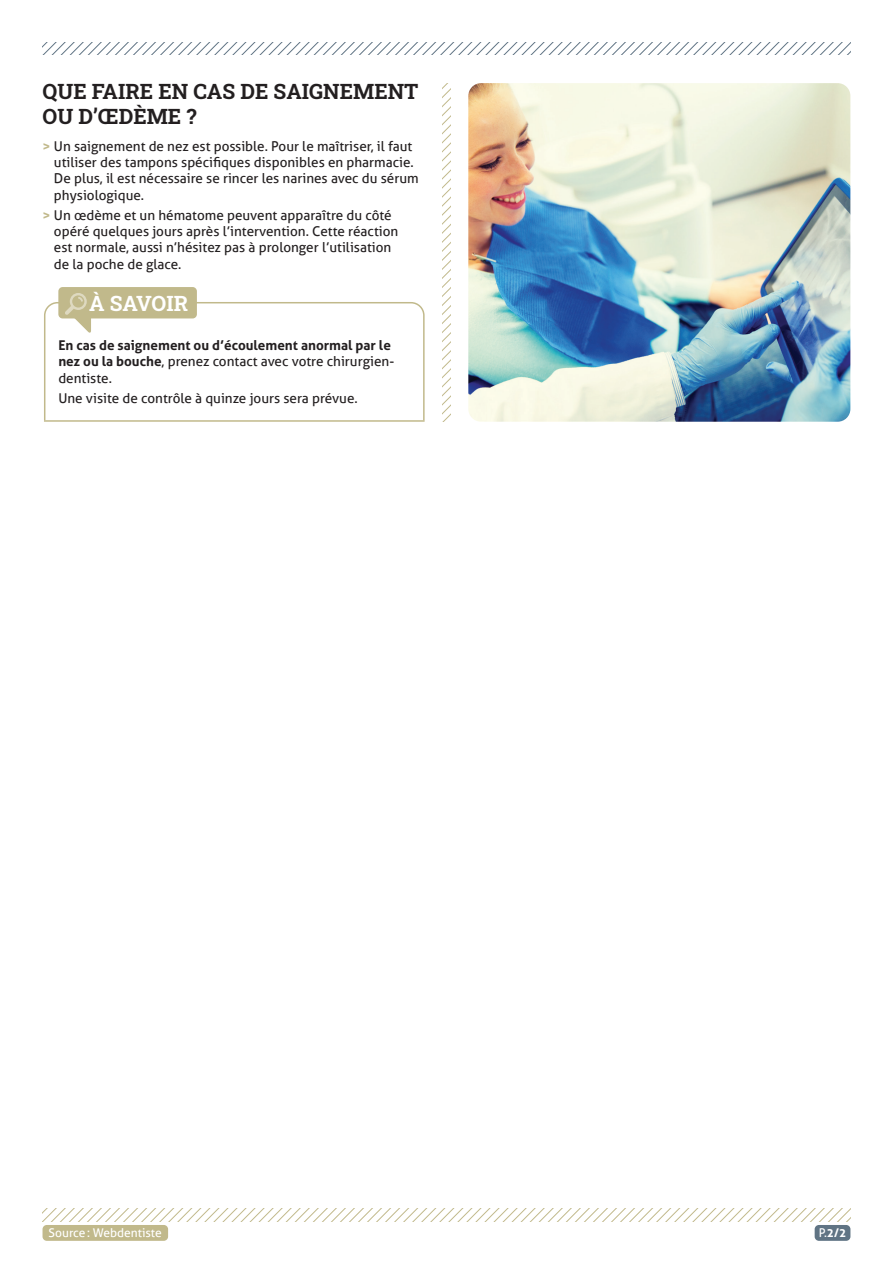
<style>
.page{position:relative;width:893px;height:1263px;background:#fff}
.page>*{position:absolute;margin:0;border:0;box-sizing:border-box;transform-origin:0 0}
.t1{font:700 21px/25.2px "Roboto Slab";color:#231f20}
.t2{font:700 21px "Roboto Slab";color:#fff}
.t3{font:13.5px/16.2px "Aller";color:#231f20}
.t4{font:700 13.5px/16.2px "Aller";color:#231f20}
.t5{font:12px "Aller";color:#fff}
.t6{font:700 12px "Aller";color:#fff}
.s1{font-weight:700;color:#c1b98b}
.s2{font-weight:400}
</style>
<div class="page">
<svg style="left:43px;top:43px;width:807px;height:11px"></svg>
<div style="left:815px;top:1225px;width:35px;height:16px;background:#607484;border-radius:4px"></div>
<div style="left:43px;top:1225px;width:125px;height:16px;background:#c1b98b;border-radius:4px"></div>
<svg style="left:43px;top:1209px;width:807px;height:12px"></svg>
<svg style="left:442px;top:83px;width:9px;height:339px"></svg>
<svg style="left:44px;top:302px;width:381px;height:119px"></svg>
<hr style="left:45px;top:420px;width:379px;height:2px;background:#c1b98b">
<div style="left:58px;top:287px;width:139px;height:31px;background:#c1b98b;border-radius:4px"></div>
<svg style="left:65px;top:293px;width:26px;height:40px"></svg>
<img style="left:468px;top:83px;width:382px;height:339px">
<h1 class="t1" style="left:43px;top:78px;width:377px">QUE FAIRE EN CAS DE SAIGNEMENT<br>OU D’ŒDÈME ?</h1>
<p class="t3" style="left:54px;top:138px;width:366px;text-indent:-11px"><span class="s1">&gt;</span> Un saignement de nez est possible. Pour le maîtriser, il faut utiliser des tampons spécifiques disponibles en pharmacie.<br>De plus, il est nécessaire se rincer les narines avec du sérum physiologique.</p>
<p class="t3" style="left:54px;top:207px;width:346px;text-indent:-11px"><span class="s1">&gt;</span> Un œdème et un hématome peuvent apparaître du côté opéré quelques jours après l’intervention. Cette réaction est normale, aussi n’hésitez pas à prolonger l’utilisation de la poche de glace.</p>
<h1 class="t2" style="left:89px;top:289px;width:101px">À SAVOIR</h1>
<p class="t4" style="left:58px;top:337px;width:337px">En cas de saignement ou d’écoulement anormal par le nez ou la bouche<span class="s2">, prenez contact avec votre chirurgien&shy;dentiste.</span></p>
<p class="t3" style="left:58px;top:390px;width:301px">Une visite de contrôle à quinze jours sera prévue.</p>
<p class="t5" style="left:49px;top:1225px;width:115px">Source: Webdentiste</p>
<p class="t6" style="left:819px;top:1225px;width:29px"><span class="s2">P.</span>2/2</p>
</div>
